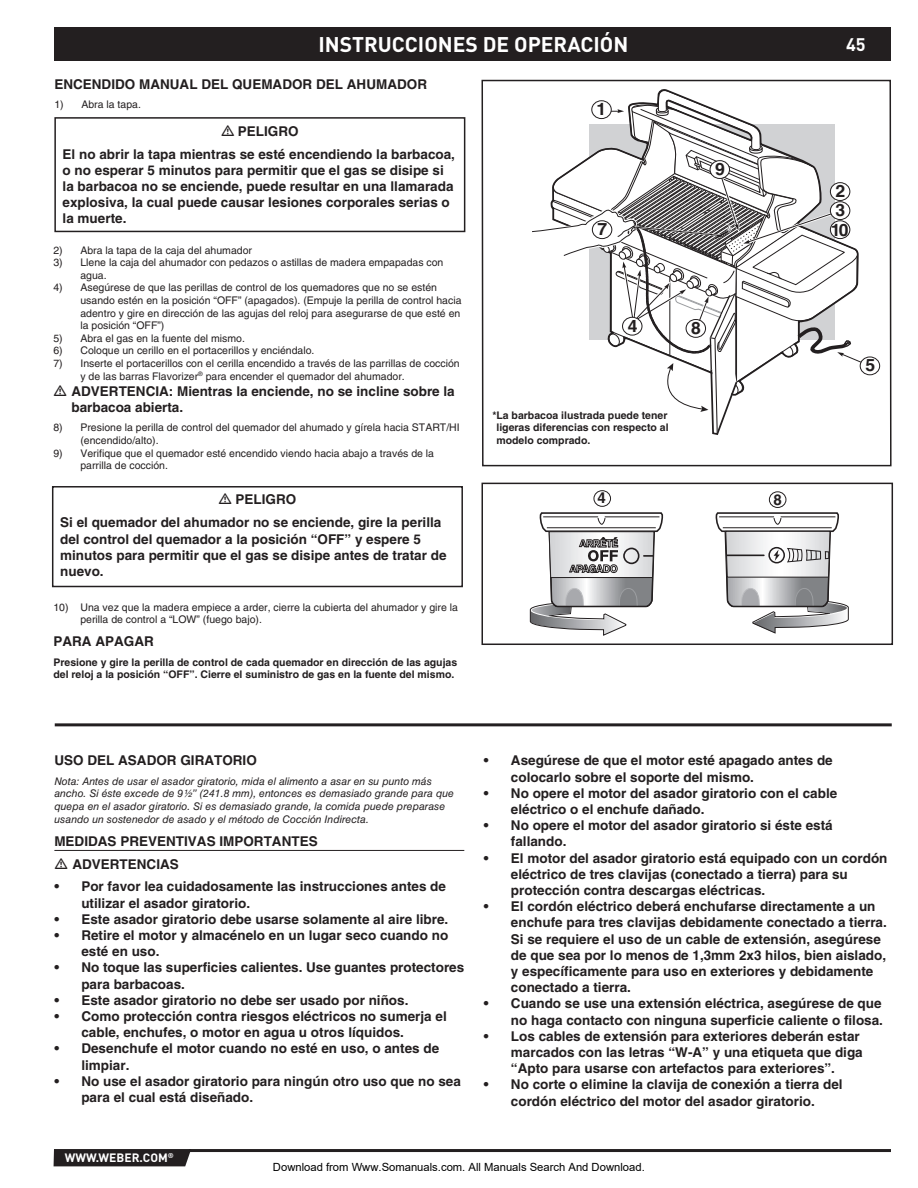
<style>
.page{position:relative;width:918px;height:1188px;background:#fff}
.page>*{position:absolute;margin:0;border:0;box-sizing:border-box;transform-origin:0 0}
.t1{font:21px "DI Nkerned";color:#fff}
.t2{font:18px "DI Nkerned";color:#fff}
.t3{font:700 17.1px/19.5px "Helvetica";color:#231f20}
.t4{font:700 15px "Helvetica";color:#231f20}
.t5{font:700 13.5px/16.2px "Helvetica LT Std";color:#231f20}
.t6{font:12px "DI Nkerned";color:#fff}
.t7{font:11.25px "Arial";color:#000}
.t8{font:10.5px/12.6px "Helvetica LT Std";color:#231f20}
.t9{font:italic 10.5px/12.6px "Helvetica LT Std";color:#231f20}
.t10{font:700 10.5px/12.6px "Helvetica LT Std";color:#231f20}
</style>
<div class="page">
<div style="left:54px;top:27px;width:837px;height:33px;background:#231f20"></div>
<hr style="left:189px;top:1149px;width:702px;height:3px;background:#231f20">
<div style="left:54px;top:1149px;width:137px;height:17px;background:#231f20"></div>
<svg style="left:481px;top:79px;width:411px;height:388px"></svg>
<hr style="left:55px;top:723px;width:837px;height:3px;background:#231f20">
<div style="left:54px;top:117px;width:411px;height:115px;border:2px solid #231f20"></div>
<div style="left:52px;top:486px;width:411px;height:101px;border:2px solid #231f20"></div>
<hr style="left:54px;top:850px;width:410px;height:1px;background:#231f20">
<div style="left:594px;top:490px;width:17px;height:17px;border:1px solid #231f20;border-radius:50%"></div>
<div style="left:769px;top:491px;width:17px;height:17px;border:1px solid #231f20;border-radius:50%"></div>
<svg style="left:530px;top:512px;width:134px;height:124px"></svg>
<svg style="left:715px;top:512px;width:134px;height:122px"></svg>
<div style="left:482px;top:483px;width:411px;height:162px;border:2px solid #231f20"></div>
<h1 class="t1" style="left:318px;top:37px;width:312px">INSTRUCCIONES DE OPERACIÓN</h1>
<p class="t5" style="left:54px;top:77px;width:374px">ENCENDIDO MANUAL DEL QUEMADOR DEL AHUMADOR</p>
<p class="t8" style="left:54px;top:99px;width:88px">1) Abra la tapa.</p>
<p class="t5" style="left:63px;top:120px;width:394px;line-height:23px;text-indent:175px">PELIGRO<br>El no abrir la tapa mientras se esté encendiendo la barbacoa,</p>
<p class="t5" style="left:63px;top:163px;width:392px">o no esperar 5 minutos para permitir que el gas se disipe si la barbacoa no se enciende, puede resultar en una llamarada explosiva, la cual puede causar lesiones corporales serias o la muerte.</p>
<p class="t8" style="left:53px;top:245px;width:200px">2) Abra la tapa de la caja del ahumador</p>
<p class="t8" style="left:80px;top:257px;width:365px;text-indent:-27px">3) Llene la caja del ahumador con pedazos o astillas de madera empapadas con agua.</p>
<p class="t8" style="left:80px;top:282px;width:383px;text-indent:-27px">4) Asegúrese de que las perillas de control de los quemadores que no se estén usando estén en la posición “OFF” (apagados). (Empuje la perilla de control hacia adentro y gire en dirección de las agujas del reloj para asegurarse de que esté en la posición “OFF”)</p>
<p class="t8" style="left:53px;top:333px;width:193px">5) Abra el gas en la fuente del mismo.</p>
<p class="t8" style="left:53px;top:345px;width:263px">6) Coloque un cerillo en el portacerillos y enciéndalo.</p>
<p class="t8" style="left:80px;top:358px;width:381px;text-indent:-27px">7) Inserte el portacerillos con el cerilla encendido a través de las parrillas de cocción y de las barras Flavorizer<sup>®</sup> para encender el quemador del ahumador.</p>
<p class="t5" style="left:71px;top:384px;width:385px">ADVERTENCIA: Mientras la enciende, no se incline sobre la barbacoa abierta.</p>
<p class="t8" style="left:80px;top:422px;width:381px;text-indent:-27px">8) Presione la perilla de control del quemador del ahumado y gírela hacia START/HI (encendido/alto).</p>
<p class="t8" style="left:80px;top:447px;width:355px;text-indent:-27px">9) Verifique que el quemador esté encendido viendo hacia abajo a través de la parrilla de cocción.</p>
<p class="t5" style="left:60px;top:489px;width:383px;line-height:23px;text-indent:175px">PELIGRO<br>Si el quemador del ahumador no se enciende, gire la perilla</p>
<p class="t5" style="left:60px;top:532px;width:388px">del control del quemador a la posición “OFF” y espere 5 minutos para permitir que el gas se disipe antes de tratar de nuevo.</p>
<p class="t8" style="left:80px;top:602px;width:379px;text-indent:-27px">10) Una vez que la madera empiece a arder, cierre la cubierta del ahumador y gire la perilla de control a “LOW” (fuego bajo).</p>
<p class="t5" style="left:53px;top:634px;width:102px">PARA APAGAR</p>
<p class="t10" style="left:53px;top:656px;width:405px">Presione y gire la perilla de control de cada quemador en dirección de las agujas del reloj a la posición “OFF”. Cierre el suministro de gas en la fuente del mismo.</p>
<p class="t3" style="left:596px;top:101px;width:11px">1</p>
<p class="t3" style="left:598px;top:221px;width:11px">7</p>
<p class="t3" style="left:715px;top:161px;width:11px">9</p>
<p class="t3" style="left:628px;top:317px;width:11px">4</p>
<p class="t3" style="left:691px;top:320px;width:11px">8</p>
<p class="t10" style="left:496px;top:410px;width:174px;text-align:justify;text-indent:-4px">* La barbacoa ilustrada puede tener ligeras diferencias con respecto al modelo comprado.</p>
<p class="t4" style="left:597px;top:492px;width:10px">4</p>
<p class="t4" style="left:774px;top:494px;width:10px">8</p>
<h2 class="t2" style="left:846px;top:38px;width:21px">45</h2>
<p class="t3" style="left:831px;top:183px;width:19px">2<br>3<br>10</p>
<p class="t3" style="left:865px;top:357px;width:11px">5</p>
<p class="t5" style="left:54px;top:754px;width:204px">USO DEL ASADOR GIRATORIO</p>
<p class="t9" style="left:54px;top:776px;width:401px">Nota: Antes de usar el asador giratorio, mida el alimento a asar en su punto más ancho. Si éste excede de 9½” (241.8 mm), entonces es demasiado grande para que quepa en el asador giratorio. Si es demasiado grande, la comida puede preparase usando un sostenedor de asado y el método de Cocción Indirecta.</p>
<p class="t5" style="left:72px;top:830px;width:247px;line-height:23px;text-indent:-18px">MEDIDAS PREVENTIVAS IMPORTANTES<br>ADVERTENCIAS</p>
<p class="t5" style="left:81px;top:880px;width:366px;text-indent:-27px">• Por favor lea cuidadosamente las instrucciones antes de utilizar el asador giratorio.</p>
<p class="t5" style="left:54px;top:912px;width:395px">• Este asador giratorio debe usarse solamente al aire libre.</p>
<p class="t5" style="left:81px;top:928px;width:368px;text-indent:-27px">• Retire el motor y almacénelo en un lugar seco cuando no esté en uso.</p>
<p class="t5" style="left:81px;top:961px;width:384px;text-indent:-27px">• No toque las superficies calientes. Use guantes protectores para barbacoas.</p>
<p class="t5" style="left:54px;top:993px;width:356px">• Este asador giratorio no debe ser usado por niños.</p>
<p class="t5" style="left:81px;top:1009px;width:367px;text-indent:-27px">• Como protección contra riesgos eléctricos no sumerja el cable, enchufes, o motor en agua u otros líquidos.</p>
<p class="t5" style="left:81px;top:1042px;width:359px;text-indent:-27px">• Desenchufe el motor cuando no esté en uso, o antes de limpiar.</p>
<p class="t5" style="left:81px;top:1074px;width:381px;text-indent:-27px">• No use el asador giratorio para ningún otro uso que no sea para el cual está diseñado.</p>
<p class="t5" style="left:511px;top:754px;width:323px;text-indent:-27px">• Asegúrese de que el motor esté apagado antes de colocarlo sobre el soporte del mismo.</p>
<p class="t5" style="left:511px;top:786px;width:328px;text-indent:-27px">• No opere el motor del asador giratorio con el cable eléctrico o el enchufe dañado.</p>
<p class="t5" style="left:511px;top:819px;width:323px;text-indent:-27px">• No opere el motor del asador giratorio si éste está fallando.</p>
<p class="t5" style="left:511px;top:851px;width:378px;text-indent:-27px">• El motor del asador giratorio está equipado con un cordón eléctrico de tres clavijas (conectado a tierra) para su protección contra descargas eléctricas.</p>
<p class="t5" style="left:511px;top:900px;width:377px;text-indent:-27px">• El cordón eléctrico deberá enchufarse directamente a un enchufe para tres clavijas debidamente conectado a tierra.<br>Si se requiere el uso de un cable de extensión, asegúrese de que sea por lo menos de 1,3mm 2x3 hilos, bien aislado, y específicamente para uso en exteriores y debidamente conectado a tierra.</p>
<p class="t5" style="left:484px;top:997px;width:401px;text-align:right">• Cuando se use una extensión eléctrica, asegúrese de que no haga contacto con ninguna superficie caliente o filosa.</p>
<p class="t5" style="left:511px;top:1029px;width:353px;text-indent:-27px">• Los cables de extensión para exteriores deberán estar marcados con las letras “W-A” y una etiqueta que diga “Apto para usarse con artefactos para exteriores”.</p>
<p class="t5" style="left:484px;top:1078px;width:360px;text-align:center">• No corte o elimine la clavija de conexión a tierra del cordón eléctrico del motor del asador giratorio.</p>
<p class="t6" style="left:65px;top:1154px;width:110px">WWW.WEBER.COM<sup>®</sup></p>
<p class="t7" style="left:273px;top:1160px;width:373px">Download from Www.Somanuals.com. All Manuals Search And Download.</p>
</div>
